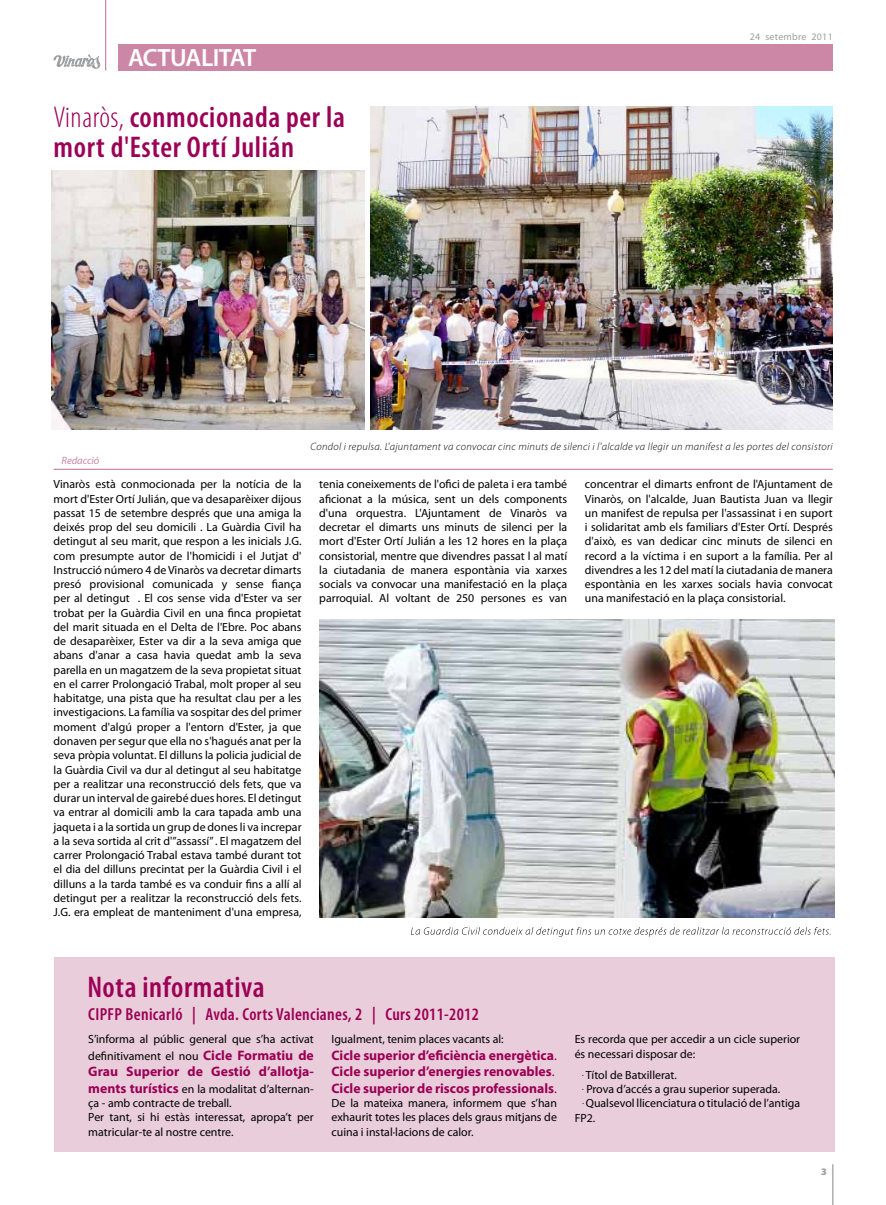
<style>
.page{position:relative;width:886px;height:1205px;background:#fff}
.page>*{position:absolute;margin:0;border:0;box-sizing:border-box;transform-origin:0 0}
.t1{font:600 condensed 30px/30px "Myriad Pro";letter-spacing:.02em;color:#9c0055}
.t2{font:600 25px "Myriad Pro";letter-spacing:-.02em;color:#fff}
.t3{font:600 condensed 17.5px "Myriad Pro";letter-spacing:.02em;color:#9c0055}
.t4{font:700 13.75px/16.5px "Myriad Pro";color:#9c0055}
.t5{font:11.88px/14.2px "Myriad Pro";color:#000;text-align:justify}
.t6{font:italic 300 10.62px "Myriad Pro";letter-spacing:.03em;color:#000}
.t7{font:italic 10.62px "Myriad Pro";letter-spacing:-.01em;color:#cb87a5}
.t8{font:10px "Myriad Pro";letter-spacing:.025em;color:#9c9e9f}
.t9{font:900 10px "Myriad Pro";color:#9c9e9f}
.s1{font-weight:300}
.s2{font-weight:700;font-size:13.75px;color:#9c0055}
.s3{font-weight:400}
</style>
<div class="page">
<hr style="left:832px;top:1164px;width:1px;height:41px;background:#9c9e9f">
<hr style="left:105px;top:0;width:1px;height:71px;background:#cb87a5">
<svg style="left:53px;top:54px;width:47px;height:15px"></svg>
<div style="left:119px;top:44px;width:714px;height:27px;background:#cb87a5"></div>
<hr style="left:54px;top:469px;width:779px;height:1px;background:#cb87a5">
<div style="left:54px;top:957px;width:780px;height:194px;background:#e9cdda"></div>
<img style="left:319px;top:619px;width:516px;height:299px">
<img style="left:52px;top:171px;width:312px;height:258px">
<img style="left:371px;top:106px;width:461px;height:323px">
<svg style="left:411px;top:927px;width:419px;height:10px"></svg>
<h2 class="t2" style="left:128px;top:42px;width:130px">ACTUALITAT</h2>
<h1 class="t1" style="left:54px;top:101px;width:293px"><span class="s1">Vinaròs,</span> conmocionada per la mort d'Ester Ortí Julián</h1>
<p class="t8" style="left:750px;top:31px;width:84px">24 setembre 2011</p>
<p class="t6" style="left:310px;top:440px;width:524px">Condol i repulsa. L'ajuntament va convocar cinc minuts de silenci i l'alcalde va llegir un manifest a les portes del consistori</p>
<p class="t7" style="left:62px;top:454px;width:39px">Redacció</p>
<p class="t5" style="left:54px;top:477px;width:249px">Vinaròs està conmocionada per la notícia de la mort d'Ester Ortí Julián, que va desaparèixer dijous passat 15 de setembre després que una amiga la deixés prop del seu domicili . La Guàrdia Civil ha detingut al seu marit, que respon a les inicials J.G. com presumpte autor de l'homicidi i el Jutjat d' Instrucció número 4 de Vinaròs va decretar dimarts presó provisional comunicada y sense fiança per al detingut . El cos sense vida d'Ester va ser trobat per la Guàrdia Civil en una finca propietat del marit situada en el Delta de l'Ebre. Poc abans de desaparèixer, Ester va dir a la seva amiga que abans d'anar a casa havia quedat amb la seva parella en un magatzem de la seva propietat situat en el carrer Prolongació Trabal, molt proper al seu habitatge, una pista que ha resultat clau per a les investigacions. La família va sospitar des del primer moment d'algú proper a l'entorn d'Ester, ja que donaven per segur que ella no s'hagués anat per la seva pròpia voluntat. El dilluns la policia judicial de la Guàrdia Civil va dur al detingut al seu habitatge per a realitzar una reconstrucció dels fets, que va durar un interval de gairebé dues hores. El detingut va entrar al domicili amb la cara tapada amb una jaqueta i a la sortida un grup de dones li va increpar a la seva sortida al crit d'”assassí” . El magatzem del carrer Prolongació Trabal estava també durant tot el dia del dilluns precintat per la Guàrdia Civil i el dilluns a la tarda també es va conduir fins a allí al detingut per a realitzar la reconstrucció dels fets.<br>J.G. era empleat de manteniment d'una empresa,</p>
<p class="t5" style="left:319px;top:477px;width:249px">tenia coneixements de l'ofici de paleta i era també aficionat a la música, sent un dels components d'una orquestra. L'Ajuntament de Vinaròs va decretar el dimarts uns minuts de silenci per la mort d'Ester Ortí Julián a les 12 hores en la plaça consistorial, mentre que divendres passat l al matí la ciutadania de manera espontània via xarxes socials va convocar una manifestació en la plaça parroquial. Al voltant de 250 persones es van</p>
<p class="t5" style="left:585px;top:477px;width:249px">concentrar el dimarts enfront de l'Ajuntament de Vinaròs, on l'alcalde, Juan Bautista Juan va llegir un manifest de repulsa per l'assassinat i en suport i solidaritat amb els familiars d'Ester Ortí. Després d'això, es van dedicar cinc minuts de silenci en record a la víctima i en suport a la família. Per al divendres a les 12 del matí la ciutadania de manera espontània en les xarxes socials havia convocat una manifestació en la plaça consistorial.</p>
<h1 class="t1" style="left:87px;top:972px;width:179px">Nota informativa</h1>
<h3 class="t3" style="left:88px;top:1003px;width:392px">CIPFP Benicarló | Avda. Corts Valencianes, 2 | Curs 2011-2012</h3>
<p class="t5" style="left:88px;top:1031px;width:227px;line-height:16.5px">S’informa al públic general que s’ha activat definitivament el nou <span class="s2">Cicle Formatiu de</span></p>
<p class="t4" style="left:88px;top:1063px;width:227px">Grau Superior de Gestió d’allotja-</p>
<p class="t5" style="left:88px;top:1081px;width:227px;text-align:left"><span class="s2">ments turístics</span> en la modalitat d’alternan&shy;ça - amb contracte de treball.<br>Per tant, si hi estàs interessat, apropa’t per matricular-te al nostre centre.</p>
<p class="t5" style="left:331px;top:1032px;width:174px">Igualment, tenim places vacants al:</p>
<p class="t4" style="left:331px;top:1046px;width:227px">Cicle superior d’eficiència energètica<span class="s3">.<br></span>Cicle superior d’energies renovables<span class="s3">.<br></span>Cicle superior de riscos professionals<span class="s3">.</span></p>
<p class="t5" style="left:331px;top:1096px;width:227px">De la mateixa manera, informem que s’han exhaurit totes les places dels graus mitjans de cuina i instal·lacions de calor.</p>
<p class="t5" style="left:575px;top:1032px;width:227px">Es recorda que per accedir a un cicle superior és necessari disposar de:</p>
<p class="t5" style="left:582px;top:1067px;width:96px">. Títol de Batxillerat.</p>
<p class="t5" style="left:582px;top:1082px;width:200px">. Prova d’accés a grau superior superada.</p>
<p class="t5" style="left:582px;top:1096px;width:219px">. Qualsevol llicenciatura o titulació de l’antiga</p>
<p class="t5" style="left:575px;top:1110px;width:22px">FP2.</p>
<p class="t9" style="left:821px;top:1165px;width:7px">3</p>
</div>
